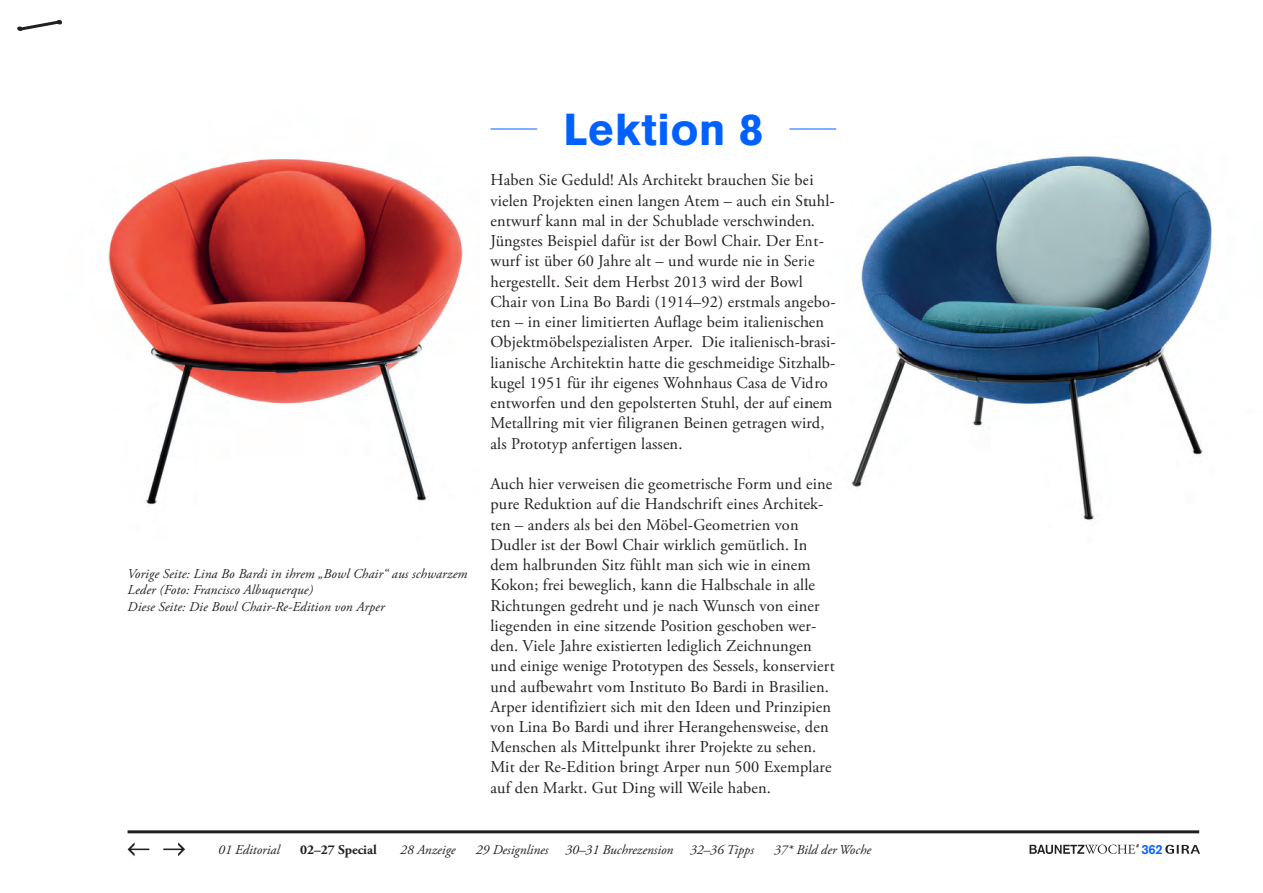
<style>
.page{position:relative;width:1263px;height:893px;background:#fff}
.page>*{position:absolute;margin:0;border:0;box-sizing:border-box;transform-origin:0 0}
.Fließtext_NEU{font:900 43.95px "Akzidenz Grotesk";letter-spacing:.01em;color:#0061ff}
.Fließtext_NEU-2{font:16.5px/20.2px "Adobe Garamond Pro";letter-spacing:.01em;color:#231f20}
.Navigation_Off{font:italic 13.5px/16.5px "Adobe Garamond Pro";letter-spacing:.01em;color:#231f20}
.Navigation_Off-2{font:700 13.5px "Adobe Garamond Pro";color:#231f20}
.t1{font:700 13.05px "Akzidenz Grotesk";color:#0061ff}
</style>
<div class="page">
<hr style="left:128px;top:830px;width:1071px;height:3px;background:#231f20">
<svg style="left:128px;top:842px;width:21px;height:14px"></svg>
<svg style="left:163px;top:842px;width:22px;height:14px"></svg>
<svg style="left:17px;top:20px;width:46px;height:11px"></svg>
<svg style="left:1029px;top:844px;width:110px;height:10px"></svg>
<svg style="left:1165px;top:845px;width:35px;height:9px"></svg>
<img style="left:108px;top:159px;width:355px;height:346px">
<hr style="left:490px;top:129px;width:47px;height:1px;background:#0061ff">
<hr style="left:789px;top:129px;width:47px;height:1px;background:#0061ff">
<img style="left:851px;top:155px;width:361px;height:366px">
<p class="Navigation_Off" style="left:128px;top:565px;width:341px">Vorige Seite: Lina Bo Bardi in ihrem „Bowl Chair“ aus schwarzem<br>Leder (Foto: Francisco Albuquerque)<br>Diese Seite: Die Bowl Chair-Re-Edition von Arper</p>
<p class="Fließtext_NEU" style="left:563px;top:103px;width:201px">Lektion 8</p>
<p class="Fließtext_NEU-2" style="left:490px;top:171px;width:347px">Haben Sie Geduld! Als Architekt brauchen Sie bei vielen Projekten einen langen Atem – auch ein Stuhl&shy;entwurf kann mal in der Schublade verschwinden.<br>Jüngstes Beispiel dafür ist der Bowl Chair. Der Ent&shy;wurf ist über 60 Jahre alt – und wurde nie in Serie hergestellt. Seit dem Herbst 2013 wird der Bowl Chair von Lina Bo Bardi (1914–92) erstmals angebo&shy;ten – in einer limitierten Auflage beim italienischen Objektmöbelspezialisten Arper. Die italienisch-brasi&shy;lianische Architektin hatte die geschmeidige Sitzhalb&shy;kugel 1951 für ihr eigenes Wohnhaus Casa de Vidro entworfen und den gepolsterten Stuhl, der auf einem Metallring mit vier filigranen Beinen getragen wird, als Prototyp anfertigen lassen.</p>
<p class="Fließtext_NEU-2" style="left:490px;top:474px;width:346px">Auch hier verweisen die geometrische Form und eine pure Reduktion auf die Handschrift eines Architek&shy;ten – anders als bei den Möbel-Geometrien von Dudler ist der Bowl Chair wirklich gemütlich. In dem halbrunden Sitz fühlt man sich wie in einem Kokon; frei beweglich, kann die Halbschale in alle Richtungen gedreht und je nach Wunsch von einer liegenden in eine sitzende Position geschoben wer&shy;den. Viele Jahre existierten lediglich Zeichnungen und einige wenige Prototypen des Sessels, konserviert und aufbewahrt vom Instituto Bo Bardi in Brasilien.<br>Arper identifiziert sich mit den Ideen und Prinzipien von Lina Bo Bardi und ihrer Herangehensweise, den Menschen als Mittelpunkt ihrer Projekte zu sehen.<br>Mit der Re-Edition bringt Arper nun 500 Exemplare auf den Markt. Gut Ding will Weile haben.</p>
<p class="Navigation_Off" style="left:218px;top:841px;width:63px">01 Editorial</p>
<p class="Navigation_Off-2" style="left:300px;top:841px;width:78px">02–27 Special</p>
<p class="Navigation_Off" style="left:400px;top:841px;width:57px">28 Anzeige</p>
<p class="Navigation_Off" style="left:476px;top:841px;width:74px">29 Designlines</p>
<p class="Navigation_Off" style="left:565px;top:841px;width:190px">30–31 Buchrezension 32–36 Tipps</p>
<p class="Navigation_Off" style="left:774px;top:841px;width:98px">37* Bild der Woche</p>
<p class="t1" style="left:1141px;top:841px;width:23px">362</p>
</div>
